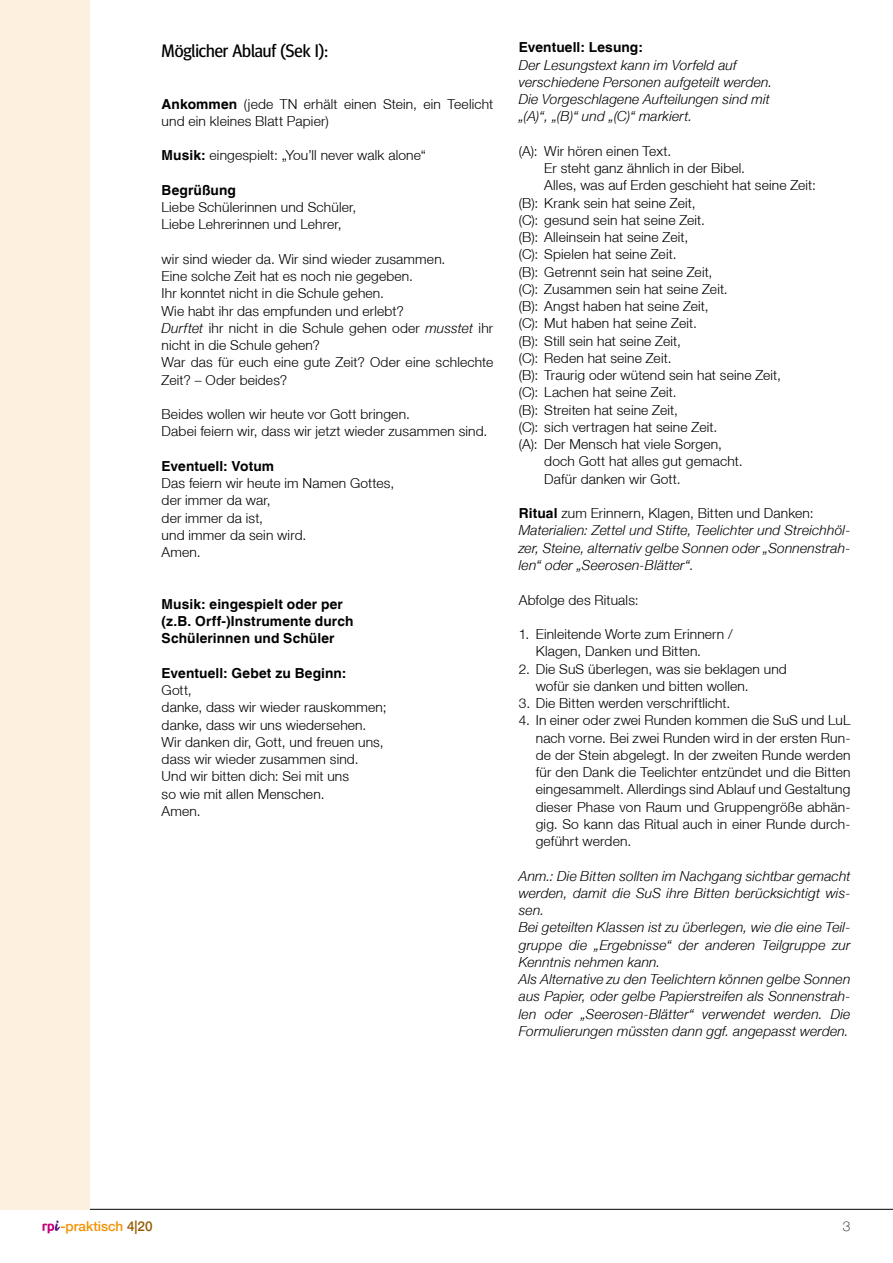
<style>
.page{position:relative;width:893px;height:1263px;background:#fff}
.page>*{position:absolute;margin:0;border:0;box-sizing:border-box;transform-origin:0 0}
.t1{font:18px "Meta Headline OT";letter-spacing:-.005em;color:#000}
.t2{font:300 13.8px/17.2px "Helvetica Neue LT";letter-spacing:.01em;color:#000}
.t3{font:italic 300 13.8px/17.2px "Helvetica Neue LT";letter-spacing:.015em;color:#000}
.t4{font:700 13.8px/17.2px "Helvetica LT";letter-spacing:.005em;color:#000}
.t5{font:500 13.5px "Helvetica Neue LT";color:#f39200}
.t6{font:100 13.5px "Helvetica Neue LT";color:#000}
.s1{font-family:"Helvetica LT";font-weight:700}
.s2{font-style:italic}
.s3{font-family:"Helvetica LT";font-weight:700;font-style:normal}
.s4{font-style:normal}
.s5{color:#935b00}
</style>
<div class="page">
<svg style="left:43px;top:1220px;width:17px;height:13px"></svg>
<hr style="left:0;top:1209px;width:893px;height:1px;background:#000">
<div style="left:0;top:0;width:89px;height:1209px;background:#fef0de"></div>
<h1 class="t1" style="left:162px;top:40px;width:168px">Möglicher Ablauf (Sek I):</h1>
<p class="t2" style="left:162px;top:95px;width:333px"><span class="s1">Ankommen</span> (jede TN erhält einen Stein, ein Teelicht und ein kleines Blatt Papier)</p>
<p class="t2" style="left:162px;top:146px;width:266px"><span class="s1">Musik:</span> eingespielt: „You’ll never walk alone“</p>
<p class="t4" style="left:162px;top:181px;width:76px">Begrüßung</p>
<p class="t2" style="left:162px;top:198px;width:196px">Liebe Schülerinnen und Schüler,<br>Liebe Lehrerinnen und Lehrer,</p>
<p class="t2" style="left:162px;top:250px;width:333px">wir sind wieder da. Wir sind wieder zusammen.<br>Eine solche Zeit hat es noch nie gegeben.<br>Ihr konntet nicht in die Schule gehen.<br>Wie habt ihr das empfunden und erlebt?<br><span class="s2">Durftet</span> ihr nicht in die Schule gehen oder <span class="s2">musstet</span> ihr nicht in die Schule gehen?<br>War das für euch eine gute Zeit? Oder eine schlechte Zeit? – Oder beides?</p>
<p class="t2" style="left:162px;top:405px;width:327px">Beides wollen wir heute vor Gott bringen.<br>Dabei feiern wir, dass wir jetzt wieder zusammen sind.</p>
<p class="t4" style="left:162px;top:457px;width:114px">Eventuell: Votum</p>
<p class="t2" style="left:162px;top:474px;width:234px">Das feiern wir heute im Namen Gottes, der immer da war,<br>der immer da ist,<br>und immer da sein wird.<br>Amen.</p>
<p class="t4" style="left:162px;top:595px;width:194px">Musik: eingespielt oder per (z.B. Orff-)Instrumente durch<br>Schülerinnen und Schüler</p>
<p class="t4" style="left:162px;top:664px;width:186px">Eventuell: Gebet zu Beginn:</p>
<p class="t2" style="left:162px;top:681px;width:226px">Gott,<br>danke, dass wir wieder rauskommen; danke, dass wir uns wiedersehen.<br>Wir danken dir, Gott, und freuen uns, dass wir wieder zusammen sind.<br>Und wir bitten dich: Sei mit uns<br>so wie mit allen Menschen.<br>Amen.</p>
<p class="t4" style="left:519px;top:39px;width:126px">Eventuell: Lesung:</p>
<p class="t3" style="left:519px;top:56px;width:255px">Der Lesungstext kann im Vorfeld auf verschiedene Personen aufgeteilt werden.<br>Die Vorgeschlagene Aufteilungen sind mit „(A)“, „(B)“ und „(C)“ markiert.</p>
<p class="t2" style="left:519px;top:142px;width:154px">(A): Wir hören einen Text.</p>
<p class="t2" style="left:544px;top:159px;width:202px">Er steht ganz ähnlich in der Bibel.</p>
<p class="t2" style="left:544px;top:177px;width:273px">Alles, was auf Erden geschieht hat seine Zeit:</p>
<p class="t2" style="left:519px;top:194px;width:178px">(B): Krank sein hat seine Zeit,</p>
<p class="t2" style="left:519px;top:211px;width:188px">(C): gesund sein hat seine Zeit.</p>
<p class="t2" style="left:519px;top:228px;width:171px">(B): Alleinsein hat seine Zeit,</p>
<p class="t2" style="left:519px;top:246px;width:159px">(C): Spielen hat seine Zeit.</p>
<p class="t2" style="left:519px;top:263px;width:195px">(B): Getrennt sein hat seine Zeit,</p>
<p class="t2" style="left:519px;top:280px;width:211px">(C): Zusammen sein hat seine Zeit.</p>
<p class="t2" style="left:519px;top:297px;width:191px">(B): Angst haben hat seine Zeit,</p>
<p class="t2" style="left:519px;top:315px;width:180px">(C): Mut haben hat seine Zeit.</p>
<p class="t2" style="left:519px;top:332px;width:164px">(B): Still sein hat seine Zeit,</p>
<p class="t2" style="left:519px;top:349px;width:154px">(C): Reden hat seine Zeit.</p>
<p class="t2" style="left:519px;top:366px;width:264px">(B): Traurig oder wütend sein hat seine Zeit,</p>
<p class="t2" style="left:519px;top:384px;width:159px">(C): Lachen hat seine Zeit.</p>
<p class="t2" style="left:519px;top:401px;width:161px">(B): Streiten hat seine Zeit,</p>
<p class="t2" style="left:519px;top:418px;width:200px">(C): sich vertragen hat seine Zeit.</p>
<p class="t2" style="left:519px;top:435px;width:205px">(A): Der Mensch hat viele Sorgen,</p>
<p class="t2" style="left:544px;top:453px;width:200px">doch Gott hat alles gut gemacht.</p>
<p class="t2" style="left:544px;top:470px;width:138px">Dafür danken wir Gott.</p>
<p class="t3" style="left:519px;top:504px;width:333px"><span class="s3">Ritual</span> <span class="s4">zum Erinnern, Klagen, Bitten und Danken:<br></span>Materialien: Zettel und Stifte, Teelichter und Streichhöl&shy;zer, Steine, alternativ gelbe Sonnen oder „Sonnenstrah&shy;len“ oder „Seerosen-Blätter“.</p>
<p class="t2" style="left:519px;top:591px;width:121px">Abfolge des Rituals:</p>
<p class="t2" style="left:536px;top:625px;width:198px;text-indent:-17px">1. Einleitende Worte zum Erinnern /<br>Klagen, Danken und Bitten.</p>
<p class="t2" style="left:536px;top:660px;width:253px;text-indent:-17px">2. Die SuS überlegen, was sie beklagen und wofür sie danken und bitten wollen.</p>
<p class="t2" style="left:519px;top:694px;width:213px">3. Die Bitten werden verschriftlicht.</p>
<p class="t2" style="left:536px;top:711px;width:316px;text-align:justify;text-indent:-17px">4. In einer oder zwei Runden kommen die SuS und LuL nach vorne. Bei zwei Runden wird in der ersten Run&shy;de der Stein abgelegt. In der zweiten Runde werden für den Dank die Teelichter entzündet und die Bitten eingesammelt. Allerdings sind Ablauf und Gestaltung dieser Phase von Raum und Gruppengröße abhän&shy;gig. So kann das Ritual auch in einer Runde durch&shy;geführt werden.</p>
<p class="t3" style="left:519px;top:867px;width:333px">Anm.: Die Bitten sollten im Nachgang sichtbar gemacht werden, damit die SuS ihre Bitten berücksichtigt wis&shy;sen.<br>Bei geteilten Klassen ist zu überlegen, wie die eine Teil&shy;gruppe die „Ergebnisse“ der anderen Teilgruppe zur Kenntnis nehmen kann.<br>Als Alternative zu den Teelichtern können gelbe Sonnen aus Papier, oder gelbe Papierstreifen als Sonnenstrah&shy;len oder „Seerosen-Blätter“ verwendet werden. Die Formulierungen müssten dann ggf. angepasst werden.</p>
<p class="t5" style="left:60px;top:1218px;width:94px">-praktisch <span class="s5">4|20</span></p>
<p class="t6" style="left:843px;top:1218px;width:9px">3</p>
</div>
